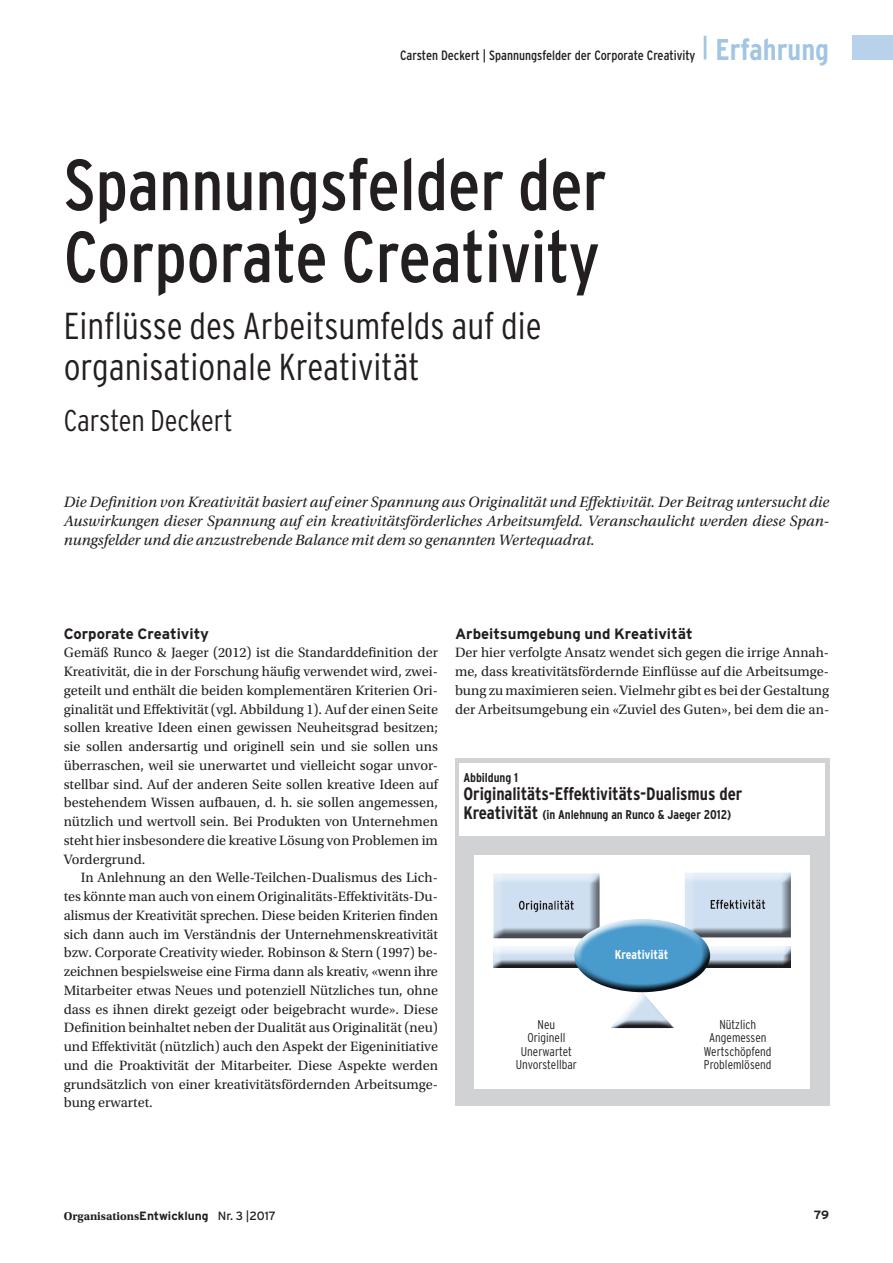
<style>
.page{position:relative;width:893px;height:1263px;background:#fff}
.page>*{position:absolute;margin:0;border:0;box-sizing:border-box;transform-origin:0 0}
.t1{font:condensed 72px/72px "Interstate";color:#231f20}
.t2{font:300 condensed 37.5px/40.5px "Interstate";color:#231f20}
.t3{font:300 condensed 30px "Interstate";color:#231f20}
.t4{font:700 condensed 18px "Interstate";letter-spacing:-.005em;color:#231f20}
.t5{font:italic 15.75px/18.8px "Utopia Std";color:#231f20;text-align:justify}
.t6{font:700 15px "Interstate";color:#231f20}
.t7{font:14.25px/18.8px "Utopia Std";color:#231f20;text-align:justify}
.t8{font:condensed 13.5px "Interstate";color:#231f20}
.t9{font:300 condensed 12.75px/13.5px "Interstate";color:#231f20;text-align:center}
.t10{font:700 condensed 12.75px "Interstate";letter-spacing:-.005em;color:#231f20}
.t11{font:700 condensed 12.75px "Interstate";color:#fff}
.t12{font:700 12px "Utopia Std";color:#231f20}
.t13{font:700 12px "Interstate";color:#231f20}
.s1{font-weight:700;font-size:30px;color:#a1c5e3}
.s2{font-size:18px}
.s3{font-family:"Interstate"}
.s4{font-family:"Interstate";font-weight:400}
</style>
<div class="page">
<div style="left:852px;top:36px;width:41px;height:24px;background:#b7d2ea"></div>
<div style="left:455px;top:758px;width:374px;height:348px;background:#d1d2d4"></div>
<div style="left:474px;top:855px;width:335px;height:233px;background:#fff"></div>
<div style="left:459px;top:763px;width:366px;height:72px;background:#fff"></div>
<div style="left:493px;top:873px;width:108px;height:66px;background:#231f20;opacity:.75"></div>
<div style="left:685px;top:872px;width:108px;height:66px;background:#231f20;opacity:.75"></div>
<svg style="left:493px;top:946px;width:298px;height:22px"></svg>
<svg style="left:611px;top:997px;width:63px;height:32px"></svg>
<svg style="left:573px;top:917px;width:139px;height:21px"></svg>
<svg style="left:573px;top:938px;width:139px;height:56px;fill:#499bce"></svg>
<p class="t8" style="left:400px;top:47px;width:431px">Carsten Deckert | Spannungsfelder der Corporate Creativity <sup>|</sup> <span class="s1">Erfahrung</span></p>
<h1 class="t1" style="left:64px;top:148px;width:545px">Spannungsfelder der<br>Corporate Creativity</h1>
<h2 class="t2" style="left:64px;top:305px;width:480px">Einflüsse des Arbeitsumfelds auf die organisationale Kreativität</h2>
<h3 class="t3" style="left:64px;top:403px;width:170px">Carsten Deckert</h3>
<p class="t5" style="left:64px;top:493px;width:767px">Die Definition von Kreativität basiert auf einer Spannung aus Originalität und Effektivität. Der Beitrag untersucht die Auswirkungen dieser Spannung auf ein kreativitätsförderliches Arbeitsumfeld. Veranschaulicht werden diese Span&shy;nungsfelder und die anzustrebende Balance mit dem so genannten Wertequadrat.</p>
<p class="t6" style="left:64px;top:625px;width:147px">Corporate Creativity</p>
<p class="t7" style="left:64px;top:644px;width:376px">Gemäß Runco &amp; Jaeger (2012) ist die Standarddefinition der Kreativität, die in der Forschung häufig verwendet wird, zwei&shy;geteilt und enthält die beiden komplementären Kriterien Ori&shy;ginalität und Effektivität (vgl. Abbildung 1). Auf der einen Seite sollen kreative Ideen einen gewissen Neuheitsgrad besitzen; sie sollen andersartig und originell sein und sie sollen uns überraschen, weil sie unerwartet und vielleicht sogar unvor&shy;stellbar sind. Auf der anderen Seite sollen kreative Ideen auf bestehendem Wissen aufbauen, d. h. sie sollen angemessen, nützlich und wertvoll sein. Bei Produkten von Unternehmen steht hier insbesondere die kreative Lösung von Problemen im Vordergrund.</p>
<p class="t7" style="left:64px;top:869px;width:376px;text-indent:17px">In Anlehnung an den Welle-Teilchen-Dualismus des Lich&shy;tes könnte man auch von einem Originalitäts-Effektivitäts-Du&shy;alismus der Kreativität sprechen. Diese beiden Kriterien finden sich dann auch im Verständnis der Unternehmenskreativität bzw. Corporate Creativity wieder. Robinson &amp; Stern (1997) be&shy;zeichnen bespielsweise eine Firma dann als kreativ, «wenn ihre Mitarbeiter etwas Neues und potenziell Nützliches tun, ohne dass es ihnen direkt gezeigt oder beigebracht wurde». Diese Definition beinhaltet neben der Dualität aus Originalität (neu) und Effektivität (nützlich) auch den Aspekt der Eigeninitiative und die Proaktivität der Mitarbeiter. Diese Aspekte werden grundsätzlich von einer kreativitätsfördernden Arbeitsumge&shy;bung erwartet.</p>
<p class="t6" style="left:455px;top:625px;width:239px">Arbeitsumgebung und Kreativität</p>
<p class="t7" style="left:455px;top:644px;width:376px">Der hier verfolgte Ansatz wendet sich gegen die irrige Annah&shy;me, dass kreativitätsfördernde Einflüsse auf die Arbeitsumge&shy;bung zu maximieren seien. Vielmehr gibt es bei der Gestaltung der Arbeitsumgebung ein «Zuviel des Guten», bei dem die an-</p>
<p class="t10" style="left:463px;top:770px;width:56px">Abbildung 1</p>
<p class="t4" style="left:463px;top:784px;width:280px">Originalitäts-Effektivitäts-Dualismus der</p>
<p class="t10" style="left:463px;top:807px;width:269px"><span class="s2">Kreativität</span> (in Anlehnung an Runco &amp; Jaeger 2012)</p>
<p class="t11" style="left:615px;top:947px;width:55px">Kreativität</p>
<p class="t9" style="left:516px;top:1017px;width:63px">Neu<br>Originell<br>Unerwartet<br>Unvorstellbar</p>
<p class="t9" style="left:704px;top:1017px;width:69px">Nützlich<br>Angemessen<br>Wertschöpfend<br>Problemlösend</p>
<p class="t12" style="left:64px;top:1209px;width:214px">Organisations<span class="s3">Entwicklung</span> <span class="s4">Nr. 3 |2017</span></p>
<p class="t13" style="left:814px;top:1208px;width:17px">79</p>
</div>
